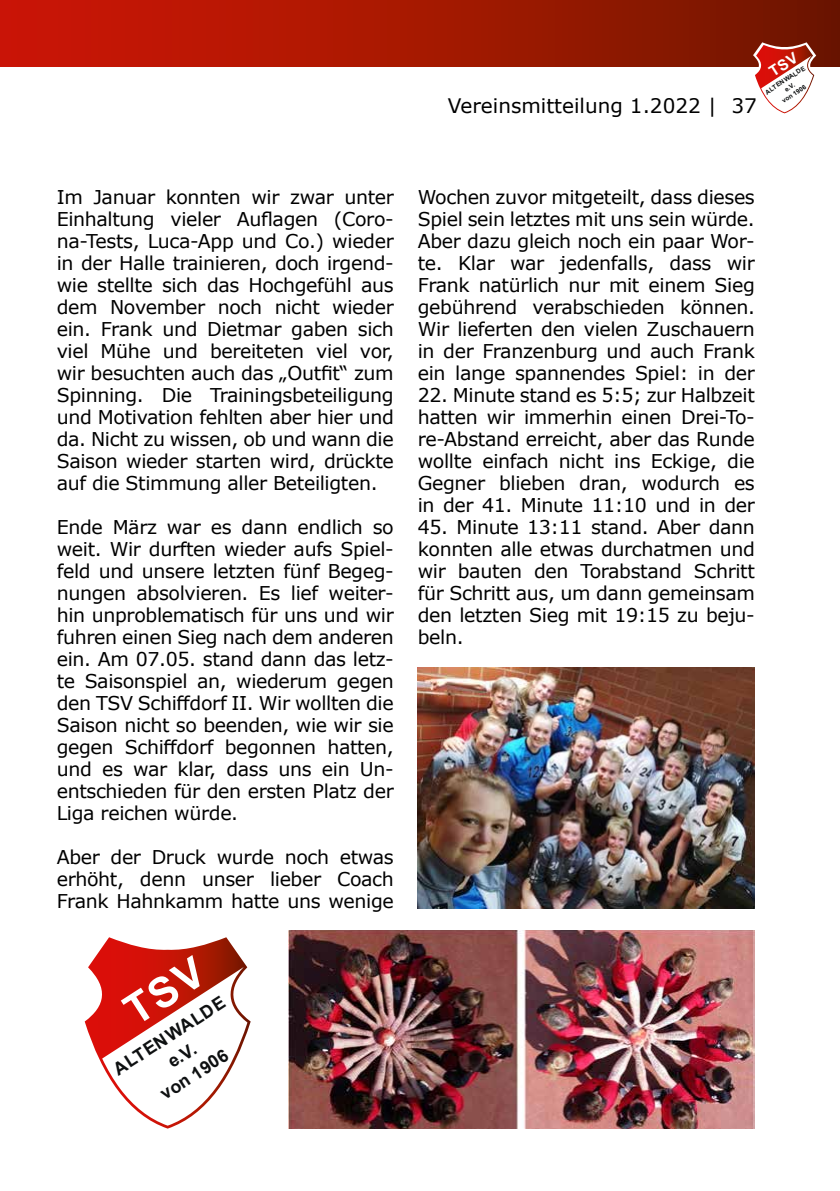
<style>
.page{position:relative;width:840px;height:1191px;background:#fff}
.page>*{position:absolute;margin:0;border:0;box-sizing:border-box;transform-origin:0 0}
.t1{font:20px "Verdana";color:#000}
.t2{font:19px/22px "Verdana";letter-spacing:-.02em;color:#000;text-align:justify}
.t3{font:700 17.6px/23.2px "Arial";color:#0e1011;text-align:center}
.t4{font:700 6.4px/8.2px "Arial";color:#0e1011;text-align:center}
</style>
<div class="page">
<div style="left:0;top:0;width:839px;height:67px;background:linear-gradient(to right,#d21705,#721700)"></div>
<img style="left:288px;top:930px;width:466px;height:198px">
<img style="left:417px;top:667px;width:337px;height:241px">
<svg style="left:752px;top:42px;width:63px;height:71px"></svg>
<svg style="left:84px;top:937px;width:167px;height:191px"></svg>
<p class="t1" style="left:447px;top:92px;width:310px">Vereinsmitteilung 1.2022 | 37</p>
<p class="t4" style="left:763px;top:89px;width:48px;rotate:-33deg">ALTENWALDE e.V.<br>von 1906</p>
<p class="t2" style="left:57px;top:186px;width:338px">Im Januar konnten wir zwar unter Einhaltung vieler Auflagen (Coro&shy;na-Tests, Luca-App und Co.) wieder in der Halle trainieren, doch irgend&shy;wie stellte sich das Hochgefühl aus dem November noch nicht wieder ein. Frank und Dietmar gaben sich viel Mühe und bereiteten viel vor, wir besuchten auch das „Outfit“ zum Spinning. Die Trainingsbeteiligung und Motivation fehlten aber hier und da. Nicht zu wissen, ob und wann die Saison wieder starten wird, drückte auf die Stimmung aller Beteiligten.</p>
<p class="t2" style="left:57px;top:516px;width:338px">Ende März war es dann endlich so weit. Wir durften wieder aufs Spiel&shy;feld und unsere letzten fünf Begeg&shy;nungen absolvieren. Es lief weiter&shy;hin unproblematisch für uns und wir fuhren einen Sieg nach dem anderen ein. Am 07.05. stand dann das letz&shy;te Saisonspiel an, wiederum gegen den TSV Schiffdorf II. Wir wollten die Saison nicht so beenden, wie wir sie gegen Schiffdorf begonnen hatten, und es war klar, dass uns ein Un&shy;entschieden für den ersten Platz der Liga reichen würde.</p>
<p class="t2" style="left:57px;top:846px;width:338px">Aber der Druck wurde noch etwas erhöht, denn unser lieber Coach Frank Hahnkamm hatte uns wenige</p>
<p class="t2" style="left:417px;top:186px;width:338px">Wochen zuvor mitgeteilt, dass dieses Spiel sein letztes mit uns sein würde.<br>Aber dazu gleich noch ein paar Wor&shy;te. Klar war jedenfalls, dass wir Frank natürlich nur mit einem Sieg gebührend verabschieden können.<br>Wir lieferten den vielen Zuschauern in der Franzenburg und auch Frank ein lange spannendes Spiel: in der</p>
<p class="t2" style="left:417px;top:384px;width:338px">22. Minute stand es 5:5; zur Halbzeit hatten wir immerhin einen Drei-To&shy;re-Abstand erreicht, aber das Runde wollte einfach nicht ins Eckige, die Gegner blieben dran, wodurch es in der 41. Minute 11:10 und in der</p>
<p class="t2" style="left:417px;top:516px;width:338px">45. Minute 13:11 stand. Aber dann konnten alle etwas durchatmen und wir bauten den Torabstand Schritt für Schritt aus, um dann gemeinsam den letzten Sieg mit 19:15 zu beju&shy;beln.</p>
<p class="t3" style="left:109px;top:1061px;width:131px;rotate:-33deg">ALTENWALDE e.V.<br>von 1906</p>
</div>
